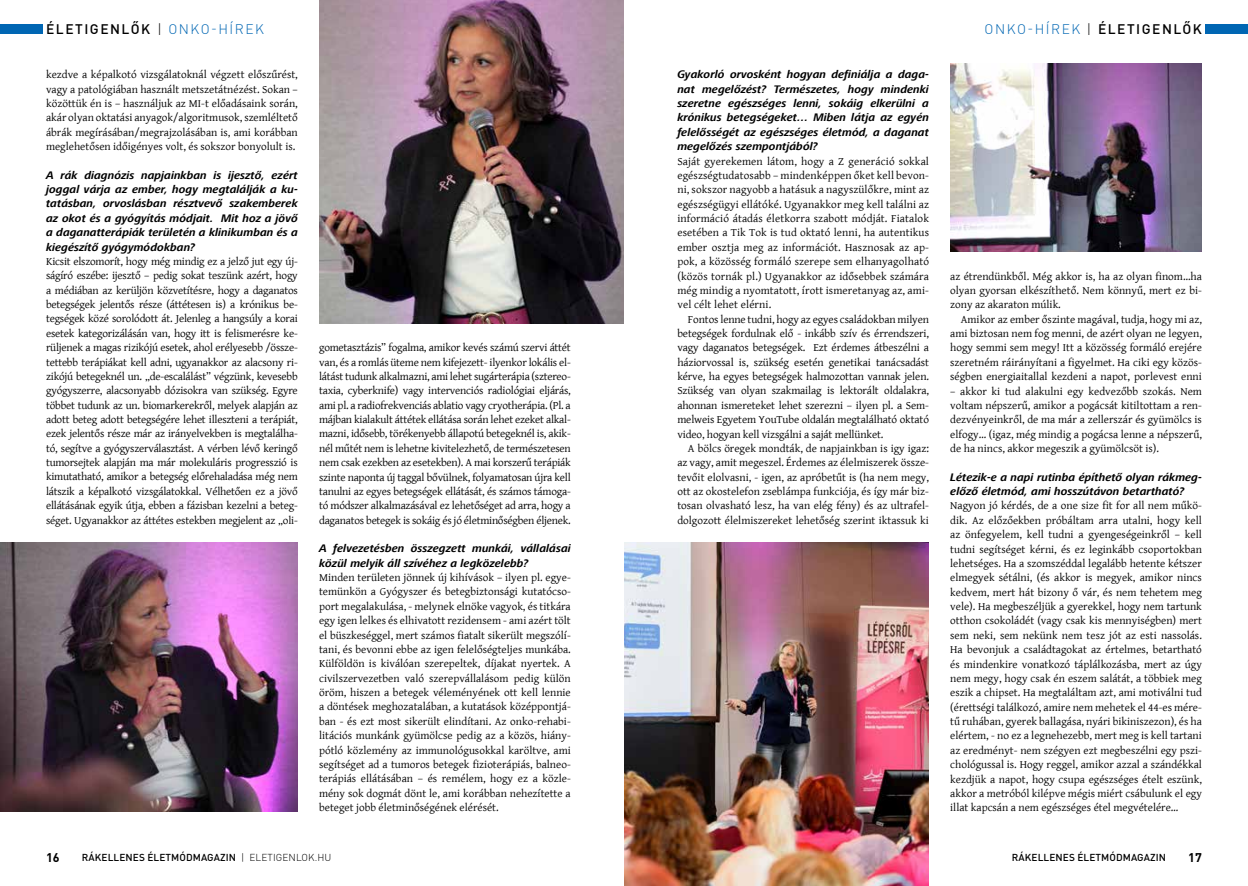
<style>
.page{position:relative;width:1248px;height:886px;background:#fff}
.page>*{position:absolute;margin:0;border:0;box-sizing:border-box;transform-origin:0 0}
.t1{font:500 13.75px "DIN Pro";letter-spacing:.11em;color:#000}
.t2{font:700 12.5px "DIN Pro";color:#000}
.t3{font:11.25px/14.4px "Gentium Basic";color:#000;text-align:justify}
.t4{font:italic 700 11.25px/14.4px "ZEISS Frutiger Next W1 G";color:#000;text-align:justify}
.t5{font:500 10px "DIN Pro";letter-spacing:.01em;color:#000}
.s1{font-weight:300}
.s2{font-weight:300;color:#0066b3}
</style>
<div class="page">
<div style="left:0;top:24px;width:43px;height:10px;background:#0066b3"></div>
<div style="left:1205px;top:24px;width:42px;height:10px;background:#0066b3"></div>
<img style="left:624px;top:543px;width:304px;height:343px">
<img style="left:319px;top:0;width:305px;height:323px">
<img style="left:0;top:543px;width:298px;height:268px">
<img style="left:950px;top:64px;width:251px;height:187px">
<p class="t1" style="left:46px;top:20px;width:219px">ÉLETIGENLŐK <span class="s1">|</span> <span class="s2">ONKO-HÍREK</span></p>
<p class="t1" style="left:984px;top:20px;width:219px"><span class="s2">ONKO-HÍREK</span> <span class="s1">|</span> ÉLETIGENLŐK</p>
<p class="t3" style="left:46px;top:67px;width:253px">kezdve a képalkotó vizsgálatoknál végzett előszűrést, vagy a patológiában használt metszetátnézést. Sokan – közöttük én is – használjuk az MI-t előadásaink során, akár olyan oktatási anyagok/algoritmusok, szemléltető ábrák megírásában/megrajzolásában is, ami korábban meglehetősen időigényes volt, és sokszor bonyolult is.</p>
<p class="t4" style="left:46px;top:168px;width:253px">A rák diagnózis napjainkban is ijesztő, ezért joggal várja az ember, hogy megtalálják a ku&shy;tatásban, orvoslásban résztvevő szakemberek az okot és a gyógyítás módjait. Mit hoz a jövő a daganatterápiák területén a klinikumban és a kiegészítő gyógymódokban?</p>
<p class="t3" style="left:46px;top:254px;width:253px">Kicsit elszomorít, hogy még mindig ez a jelző jut egy új&shy;ságíró eszébe: ijesztő – pedig sokat teszünk azért, hogy a médiában az kerüljön közvetítésre, hogy a daganatos betegségek jelentős része (áttétesen is) a krónikus be&shy;tegségek közé sorolódott át. Jelenleg a hangsúly a korai esetek kategorizálásán van, hogy itt is felismerésre ke&shy;rüljenek a magas rizikójú esetek, ahol erélyesebb /össze&shy;tettebb terápiákat kell adni, ugyanakkor az alacsony ri&shy;zikójú betegeknél un. „de-escalálást” végzünk, kevesebb gyógyszerre, alacsonyabb dózisokra van szükség. Egyre többet tudunk az un. biomarkerekről, melyek alapján az adott beteg adott betegségére lehet illeszteni a terápiát, ezek jelentős része már az irányelvekben is megtalálha&shy;tó, segítve a gyógyszerválasztást. A vérben lévő keringő tumorsejtek alapján ma már molekuláris progresszió is kimutatható, amikor a betegség előrehaladása még nem látszik a képalkotó vizsgálatokkal. Vélhetően ez a jövő ellátásának egyik útja, ebben a fázisban kezelni a beteg&shy;séget. Ugyanakkor az áttétes estekben megjelent az „oli-</p>
<p class="t3" style="left:319px;top:340px;width:253px">gometasztázis” fogalma, amikor kevés számú szervi áttét van, és a romlás üteme nem kifejezett- ilyenkor lokális el&shy;látást tudunk alkalmazni, ami lehet sugárterápia (sztereo&shy;taxia, cyberknife) vagy intervenciós radiológiai eljárás, ami pl. a radiofrekvenciás ablatio vagy cryotherápia. (Pl. a májban kialakult áttétek ellátása során lehet ezeket alkal&shy;mazni, idősebb, törékenyebb állapotú betegeknél is, akik&shy;nél műtét nem is lehetne kivitelezhető, de természetesen nem csak ezekben az esetekben). A mai korszerű terápiák szinte naponta új taggal bővülnek, folyamatosan újra kell tanulni az egyes betegségek ellátását, és számos támoga&shy;tó módszer alkalmazásával ez lehetőséget ad arra, hogy a daganatos betegek is sokáig és jó életminőségben éljenek.</p>
<p class="t4" style="left:319px;top:542px;width:253px">A felvezetésben összegzett munkái, vállalásai közül melyik áll szívéhez a legközelebb?</p>
<p class="t3" style="left:319px;top:570px;width:253px">Minden területen jönnek új kihívások – ilyen pl. egye&shy;temünkön a Gyógyszer és betegbiztonsági kutatócso&shy;port megalakulása, - melynek elnöke vagyok, és titkára egy igen lelkes és elhivatott rezidensem - ami azért tölt el büszkeséggel, mert számos fiatalt sikerült megszólí&shy;tani, és bevonni ebbe az igen felelőségteljes munkába.<br>Külföldön is kiválóan szerepeltek, díjakat nyertek. A civilszervezetben való szerepvállalásom pedig külön öröm, hiszen a betegek véleményének ott kell lennie a döntések meghozatalában, a kutatások középpontjá&shy;ban - és ezt most sikerült elindítani. Az onko-rehabi&shy;litációs munkánk gyümölcse pedig az a közös, hiány&shy;pótló közlemény az immunológusokkal karöltve, ami segítséget ad a tumoros betegek fizioterápiás, balneo&shy;terápiás ellátásában – és remélem, hogy ez a közle&shy;mény sok dogmát dönt le, ami korábban nehezítette a beteget jobb életminőségének elérését.</p>
<p class="t4" style="left:677px;top:68px;width:253px">Gyakorló orvosként hogyan definiálja a daga&shy;nat megelőzést? Természetes, hogy mindenki szeretne egészséges lenni, sokáig elkerülni a krónikus betegségeket… Miben látja az egyén felelősségét az egészséges életmód, a daganat megelőzés szempontjából?</p>
<p class="t3" style="left:677px;top:153px;width:253px">Saját gyerekemen látom, hogy a Z generáció sokkal egészségtudatosabb – mindenképpen őket kell bevon&shy;ni, sokszor nagyobb a hatásuk a nagyszülőkre, mint az egészségügyi ellátóké. Ugyanakkor meg kell találni az információ átadás életkorra szabott módját. Fiatalok esetében a Tik Tok is tud oktató lenni, ha autentikus ember osztja meg az információt. Hasznosak az ap&shy;pok, a közösség formáló szerepe sem elhanyagolható (közös tornák pl.) Ugyanakkor az idősebbek számára még mindig a nyomtatott, írott ismeretanyag az, ami&shy;vel célt lehet elérni.</p>
<p class="t3" style="left:677px;top:311px;width:253px;text-indent:11px">Fontos lenne tudni, hogy az egyes családokban milyen betegségek fordulnak elő - inkább szív és érrendszeri, vagy daganatos betegségek. Ezt érdemes átbeszélni a háziorvossal is, szükség esetén genetikai tanácsadást kérve, ha egyes betegségek halmozottan vannak jelen.<br>Szükség van olyan szakmailag is lektorált oldalakra, ahonnan ismereteket lehet szerezni – ilyen pl. a Sem&shy;melweis Egyetem YouTube oldalán megtalálható oktató video, hogyan kell vizsgálni a saját mellünket.</p>
<p class="t3" style="left:677px;top:441px;width:253px;text-indent:11px">A bölcs öregek mondták, de napjainkban is igy igaz: az vagy, amit megeszel. Érdemes az élelmiszerek össze&shy;tevőit elolvasni, - igen, az apróbetűt is (ha nem megy, ott az okostelefon zseblámpa funkciója, és így már biz&shy;tosan olvasható lesz, ha van elég fény) és az ultrafel&shy;dolgozott élelmiszereket lehetőség szerint iktassuk ki</p>
<p class="t3" style="left:950px;top:268px;width:253px">az étrendünkből. Még akkor is, ha az olyan finom…ha olyan gyorsan elkészíthető. Nem könnyű, mert ez bi&shy;zony az akaraton múlik.</p>
<p class="t3" style="left:950px;top:311px;width:253px;text-indent:11px">Amikor az ember őszinte magával, tudja, hogy mi az, ami biztosan nem fog menni, de azért olyan ne legyen, hogy semmi sem megy! Itt a közösség formáló erejére szeretném ráirányítani a figyelmet. Ha ciki egy közös&shy;ségben energiaitallal kezdeni a napot, porlevest enni</p>
<p class="t3" style="left:950px;top:383px;width:253px">– akkor ki tud alakulni egy kedvezőbb szokás. Nem voltam népszerű, amikor a pogácsát kitiltottam a ren&shy;dezvényeinkről, de ma már a zellerszár és gyümölcs is elfogy… (igaz, még mindig a pogácsa lenne a népszerű, de ha nincs, akkor megeszik a gyümölcsöt is).</p>
<p class="t4" style="left:950px;top:470px;width:253px">Létezik-e a napi rutinba építhető olyan rákmeg&shy;előző életmód, ami hosszútávon betartható?</p>
<p class="t3" style="left:950px;top:498px;width:253px">Nagyon jó kérdés, de a one size fit for all nem műkö&shy;dik. Az előzőekben próbáltam arra utalni, hogy kell az önfegyelem, kell tudni a gyengeségeinkről – kell tudni segítséget kérni, és ez leginkább csoportokban lehetséges. Ha a szomszéddal legalább hetente kétszer elmegyek sétálni, (és akkor is megyek, amikor nincs kedvem, mert hát bizony ő vár, és nem tehetem meg vele). Ha megbeszéljük a gyerekkel, hogy nem tartunk otthon csokoládét (vagy csak kis mennyiségben) mert sem neki, sem nekünk nem tesz jót az esti nassolás.<br>Ha bevonjuk a családtagokat az értelmes, betartható és mindenkire vonatkozó táplálkozásba, mert az úgy nem megy, hogy csak én eszem salátát, a többiek meg eszik a chipset. Ha megtaláltam azt, ami motiválni tud (érettségi találkozó, amire nem mehetek el 44-es mére&shy;tű ruhában, gyerek ballagása, nyári bikiniszezon), és ha elértem, - no ez a legnehezebb, mert meg is kell tartani az eredményt- nem szégyen ezt megbeszélni egy pszi&shy;chológussal is. Hogy reggel, amikor azzal a szándékkal kezdjük a napot, hogy csupa egészséges ételt eszünk, akkor a metróból kilépve mégis miért csábulunk el egy illat kapcsán a nem egészséges étel megvételére…</p>
<p class="t2" style="left:46px;top:849px;width:15px">16</p>
<p class="t5" style="left:82px;top:850px;width:251px">RÁKELLENES ÉLETMÓDMAGAZIN <span class="s1">| ELETIGENLOK.HU</span></p>
<p class="t5" style="left:1011px;top:850px;width:156px">RÁKELLENES ÉLETMÓDMAGAZIN</p>
<p class="t2" style="left:1188px;top:849px;width:15px">17</p>
</div>
